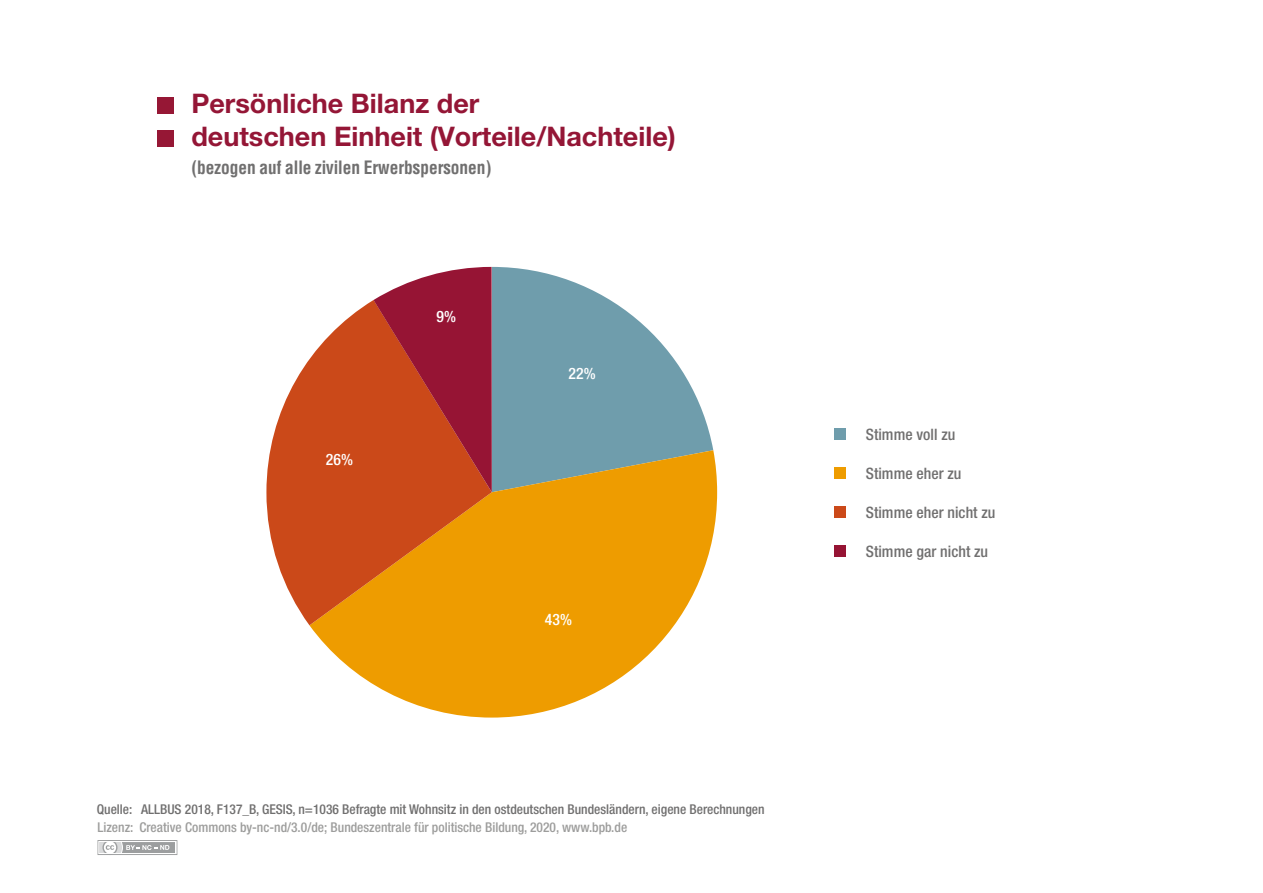
<style>
.page{position:relative;width:1263px;height:893px;background:#fff}
.page>*{position:absolute;margin:0;border:0;box-sizing:border-box;transform-origin:0 0}
.t1{font:700 27px/32.4px "Helvetica Neue LT Std";color:#941636}
.t2{font:700 condensed 18px "Helvetica";color:#706f6f}
.t3{font:500 condensed 15.75px "Helvetica Neue LT Std";color:#706f6f}
.t4{font:500 condensed 15.75px "Helvetica Neue LT Std";color:#fff}
.t5{font:500 condensed 13.5px "Helvetica Neue LT Std";color:#706f6f}
.t6{font:500 condensed 13.5px "Helvetica Neue LT Std";color:#9d9d9c}
</style>
<div class="page">
<div style="left:157px;top:97px;width:16px;height:17px;background:#961735"></div>
<div style="left:157px;top:130px;width:16px;height:16px;background:#961735"></div>
<svg style="left:98px;top:840px;width:79px;height:15px"></svg>
<svg style="left:492px;top:267px;width:221px;height:183px;fill:#6f9dac"></svg>
<svg style="left:309px;top:450px;width:408px;height:268px;fill:#ee9c00"></svg>
<svg style="left:266px;top:300px;width:226px;height:325px;fill:#cb4919"></svg>
<svg style="left:373px;top:267px;width:119px;height:225px"></svg>
<div style="left:834px;top:428px;width:12px;height:12px;background:#6f9dac"></div>
<div style="left:834px;top:467px;width:12px;height:12px;background:#ee9c00"></div>
<div style="left:834px;top:506px;width:12px;height:11px;background:#cb4919"></div>
<div style="left:834px;top:545px;width:12px;height:11px;background:#961434"></div>
<h1 class="t1" style="left:191px;top:87px;width:486px">Persönliche Bilanz der<br>deutschen Einheit (Vorteile/Nachteile)</h1>
<h2 class="t2" style="left:191px;top:157px;width:301px">(bezogen auf alle zivilen Erwerbspersonen)</h2>
<p class="t4" style="left:326px;top:450px;width:29px">26%</p>
<p class="t4" style="left:437px;top:307px;width:21px">9%</p>
<p class="t4" style="left:569px;top:364px;width:29px">22%</p>
<p class="t4" style="left:545px;top:610px;width:29px">43%</p>
<p class="t5" style="left:97px;top:801px;width:669px">Quelle: ALLBUS 2018, F137_B, GESIS, n=1036 Befragte mit Wohnsitz in den ostdeutschen Bundesländern, eigene Berechnungen</p>
<p class="t6" style="left:97px;top:819px;width:531px">Lizenz: Creative Commons by-nc-nd/3.0/de; Bundeszentrale für politische Bildung, 2020, www.bpb.de</p>
<p class="t3" style="left:866px;top:425px;width:91px">Stimme voll zu</p>
<p class="t3" style="left:866px;top:464px;width:97px">Stimme eher zu</p>
<p class="t3" style="left:866px;top:503px;width:131px">Stimme eher nicht zu</p>
<p class="t3" style="left:866px;top:542px;width:124px">Stimme gar nicht zu</p>
</div>
